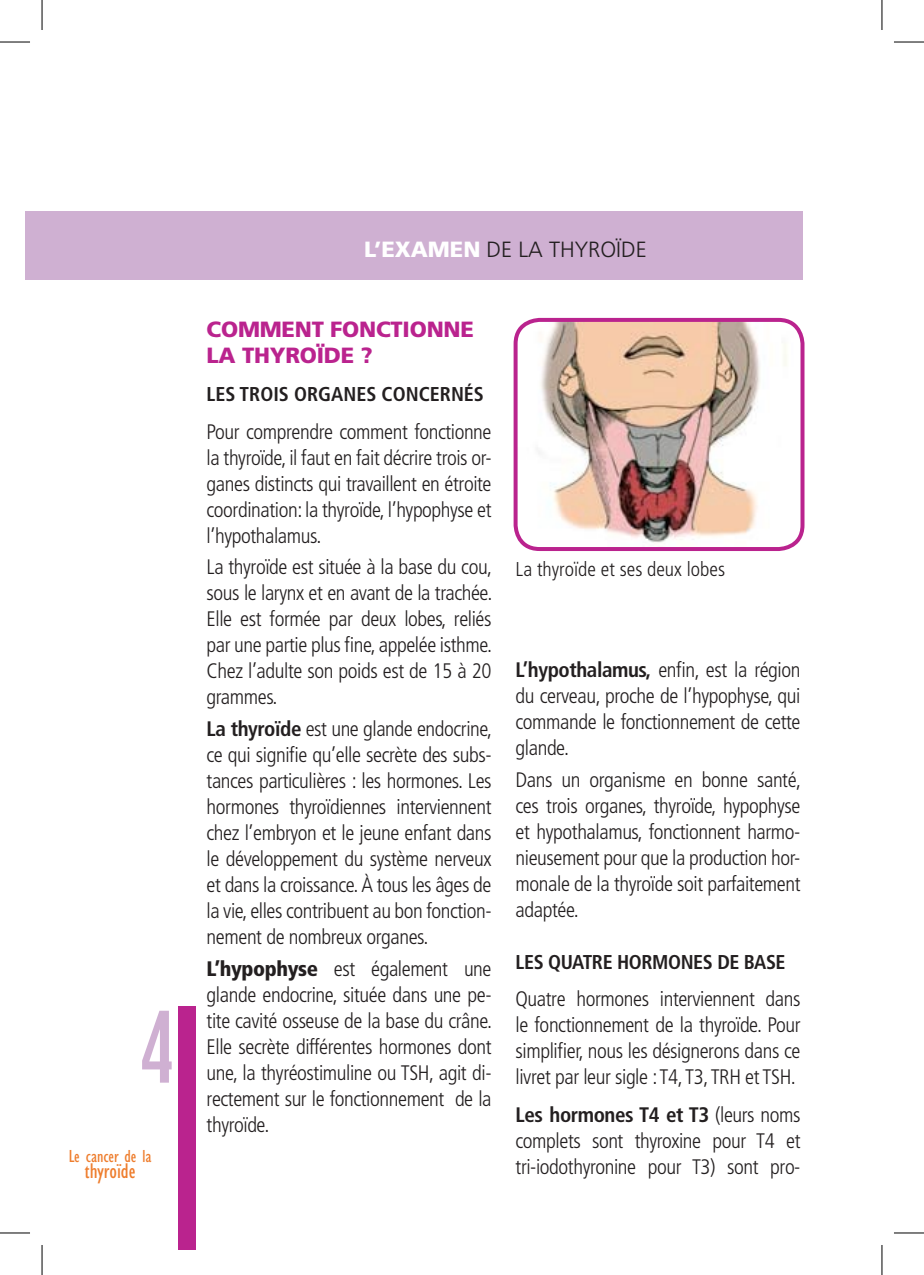
<style>
.page{position:relative;width:924px;height:1275px;background:#fff}
.page>*{position:absolute;margin:0;border:0;box-sizing:border-box;transform-origin:0 0}
.t1{font:300 condensed 100px "AT Erbar";color:#cfb0d2}
.t2{font:900 22px "Frutiger";letter-spacing:-.01em;color:#ba238e}
.t3{font:300 22px "Frutiger";color:#231f20}
.t4{font:condensed 22px "Gill Sans";color:#ee7d2d}
.t5{font:300 condensed 21px/26px "Frutiger";letter-spacing:-.02em;color:#231f20;text-align:justify}
.t6{font:300 condensed 20px "Frutiger";color:#231f20}
.t7{font:700 condensed 20px "Frutiger";color:#231f20}
.t8{font:700 condensed 20px "Frutiger";letter-spacing:-.02em;color:#231f20}
.t9{font:condensed 18px "Gill Sans";color:#ee7d2d}
.s1{font-weight:900;color:#fff}
.s2{font-weight:700}
.s3{font-weight:900}
</style>
<div class="page">
<img style="left:518px;top:320px;width:284px;height:228px">
<div style="left:513px;top:318px;width:291px;height:233px;border:4px solid #ba238e;border-radius:24px"></div>
<div style="left:25px;top:212px;width:777px;height:68px;background:#cfb0d2"></div>
<div style="left:178px;top:1006px;width:17px;height:244px;background:#ba238e"></div>
<hr style="left:0;top:42px;width:30px;height:1px;background:#000">
<hr style="left:893px;top:42px;width:30px;height:1px;background:#000">
<hr style="left:0;top:1232px;width:30px;height:1px;background:#000">
<hr style="left:893px;top:1232px;width:30px;height:1px;background:#000">
<hr style="left:42px;top:0;width:1px;height:30px;background:#000">
<hr style="left:42px;top:1245px;width:1px;height:30px;background:#000">
<hr style="left:881px;top:0;width:1px;height:30px;background:#000">
<hr style="left:881px;top:1245px;width:1px;height:30px;background:#000">
<p class="t1" style="left:138px;top:986px;width:38px">4</p>
<p class="t9" style="left:69px;top:1146px;width:84px">Le cancer de la</p>
<p class="t4" style="left:85px;top:1158px;width:52px">thyroïde</p>
<p class="t3" style="left:364px;top:237px;width:284px"><span class="s1">L’EXAMEN</span> DE LA THYROÏDE</p>
<p class="t2" style="left:206px;top:316px;width:269px">COMMENT FONCTIONNE</p>
<p class="t2" style="left:206px;top:342px;width:168px">LA THYROÏDE ?</p>
<p class="t7" style="left:206px;top:382px;width:279px">LES TROIS ORGANES CONCERNÉS</p>
<p class="t5" style="left:206px;top:418px;width:286px">Pour comprendre comment fonctionne la thyroïde, il faut en fait décrire trois or&shy;ganes distincts qui travaillent en étroite coordination: la thyroïde, l’hypophyse et l’hypothalamus.</p>
<p class="t5" style="left:206px;top:554px;width:287px">La thyroïde est située à la base du cou, sous le larynx et en avant de la trachée.<br>Elle est formée par deux lobes, reliés par une partie plus fine, appelée isthme.<br>Chez l’adulte son poids est de 15 à 20 grammes.</p>
<p class="t5" style="left:206px;top:716px;width:287px"><span class="s2">La thyroïde</span> est une glande endocrine, ce qui signifie qu’elle secrète des subs&shy;tances particulières : les hormones. Les hormones thyroïdiennes interviennent chez l’embryon et le jeune enfant dans le développement du système nerveux et dans la croissance. À tous les âges de la vie, elles contribuent au bon fonction&shy;nement de nombreux organes.</p>
<p class="t5" style="left:206px;top:955px;width:287px"><span class="s3">L’hypophyse</span> est également une glande endocrine, située dans une pe&shy;tite cavité osseuse de la base du crâne.<br>Elle secrète différentes hormones dont une, la thyréostimuline ou TSH, agit di&shy;rectement sur le fonctionnement de la thyroïde.</p>
<p class="t6" style="left:515px;top:557px;width:211px">La thyroïde et ses deux lobes</p>
<p class="t5" style="left:515px;top:657px;width:286px"><span class="s2">L’hypothalamus,</span> enfin, est la région du cerveau, proche de l’hypophyse, qui commande le fonctionnement de cette glande.</p>
<p class="t5" style="left:515px;top:767px;width:287px">Dans un organisme en bonne santé, ces trois organes, thyroïde, hypophyse et hypothalamus, fonctionnent harmo&shy;nieusement pour que la production hor&shy;monale de la thyroïde soit parfaitement adaptée.</p>
<p class="t8" style="left:515px;top:950px;width:271px">LES QUATRE HORMONES DE BASE</p>
<p class="t5" style="left:515px;top:986px;width:286px">Quatre hormones interviennent dans le fonctionnement de la thyroïde. Pour simplifier, nous les désignerons dans ce livret par leur sigle : T4, T3, TRH et TSH.</p>
<p class="t5" style="left:515px;top:1101px;width:286px"><span class="s2">Les hormones T4 et T3</span> (leurs noms complets sont thyroxine pour T4 et tri-iodothyronine pour T3) sont pro-</p>
</div>
